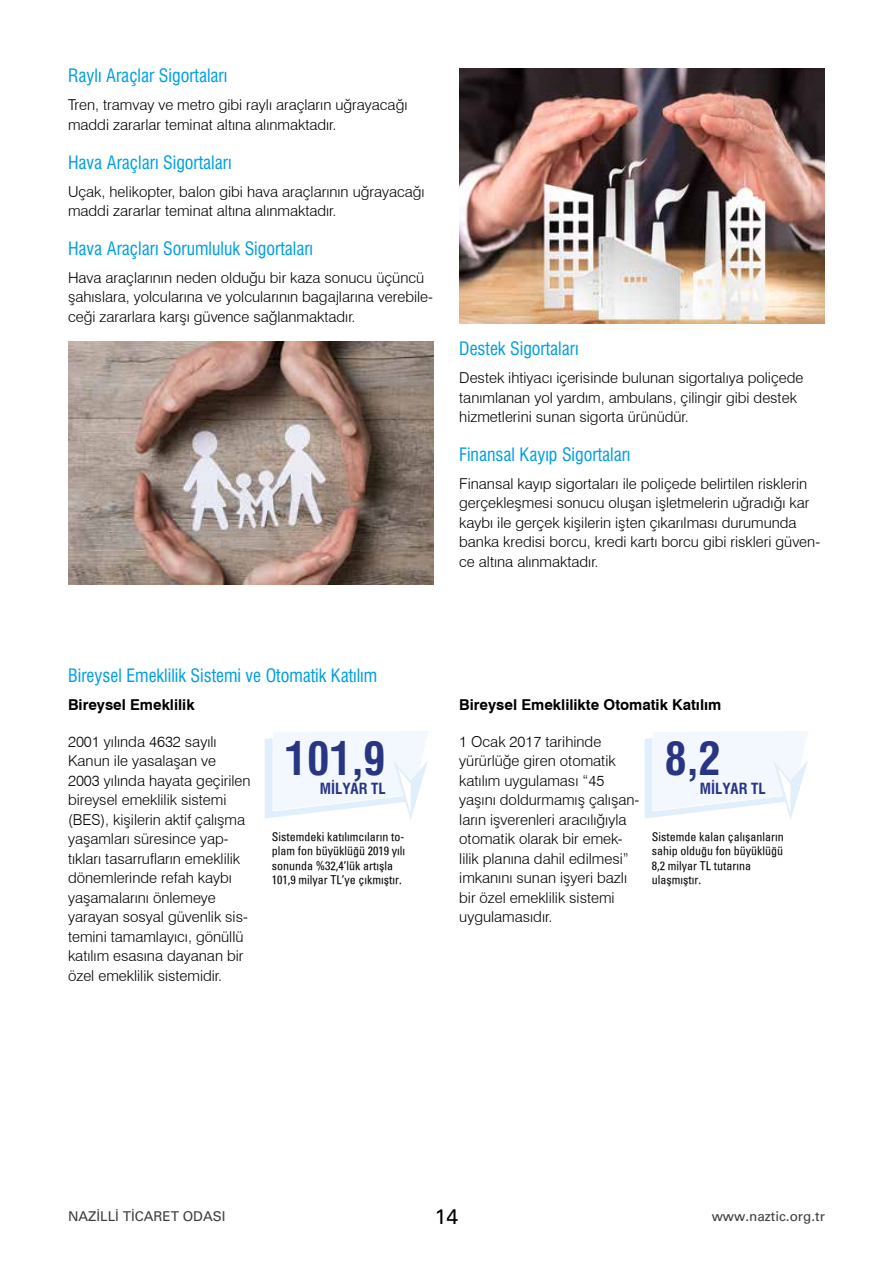
<style>
.page{position:relative;width:893px;height:1263px;background:#fff}
.page>*{position:absolute;margin:0;border:0;box-sizing:border-box;transform-origin:0 0}
.t1{font:700 condensed 45px "Swiss 721 BT";color:#283583}
.t2{font:21px "Univers";color:#000}
.t3{font:18px "Swis 721 BT Condensed 2";color:#009fe3}
.t4{font:300 15px/19.5px "Swiss 721 BT";color:#000}
.t5{font:700 15px "Swiss 721 BT";color:#000}
.t6{font:700 condensed 15px "Swiss 721 BT";color:#283583}
.t7{font:13.5px "Univers";color:#3c3c3b}
.t8{font:condensed 12px/14.4px "Univers";color:#000}
</style>
<div class="page">
<img style="left:459px;top:68px;width:366px;height:256px">
<img style="left:68px;top:342px;width:366px;height:243px">
<svg style="left:265px;top:731px;width:163px;height:89px"></svg>
<svg style="left:645px;top:731px;width:163px;height:89px"></svg>
<p class="t3" style="left:68px;top:65px;width:161px">Raylı Araçlar Sigortaları</p>
<p class="t4" style="left:68px;top:95px;width:341px">Tren, tramvay ve metro gibi raylı araçların uğrayacağı maddi zararlar teminat altına alınmaktadır.</p>
<p class="t3" style="left:68px;top:151px;width:165px">Hava Araçları Sigortaları</p>
<p class="t4" style="left:68px;top:181px;width:358px">Uçak, helikopter, balon gibi hava araçlarının uğrayacağı maddi zararlar teminat altına alınmaktadır.</p>
<p class="t3" style="left:68px;top:237px;width:247px">Hava Araçları Sorumluluk Sigortaları</p>
<p class="t4" style="left:68px;top:267px;width:367px">Hava araçlarının neden olduğu bir kaza sonucu üçüncü şahıslara, yolcularına ve yolcularının bagajlarına verebile&shy;ceği zararlara karşı güvence sağlanmaktadır.</p>
<p class="t3" style="left:459px;top:338px;width:121px">Destek Sigortaları</p>
<p class="t4" style="left:459px;top:368px;width:346px">Destek ihtiyacı içerisinde bulunan sigortalıya poliçede tanımlanan yol yardım, ambulans, çilingir gibi destek hizmetlerini sunan sigorta ürünüdür.</p>
<p class="t3" style="left:459px;top:443px;width:173px">Finansal Kayıp Sigortaları</p>
<p class="t4" style="left:459px;top:473px;width:363px">Finansal kayıp sigortaları ile poliçede belirtilen risklerin gerçekleşmesi sonucu oluşan işletmelerin uğradığı kar kaybı ile gerçek kişilerin işten çıkarılması durumunda banka kredisi borcu, kredi kartı borcu gibi riskleri güven&shy;ce altına alınmaktadır.</p>
<p class="t3" style="left:68px;top:665px;width:311px">Bireysel Emeklilik Sistemi ve Otomatik Katılım</p>
<p class="t5" style="left:68px;top:696px;width:128px">Bireysel Emeklilik</p>
<p class="t4" style="left:68px;top:731px;width:184px">2001 yılında 4632 sayılı<br>Kanun ile yasalaşan ve<br>2003 yılında hayata geçirilen bireysel emeklilik sistemi (BES), kişilerin aktif çalışma yaşamları süresince yap&shy;tıkları tasarrufların emeklilik dönemlerinde refah kaybı yaşamalarını önlemeye yarayan sosyal güvenlik sis&shy;temini tamamlayıcı, gönüllü katılım esasına dayanan bir özel emeklilik sistemidir.</p>
<h1 class="t1" style="left:285px;top:732px;width:103px">101,9</h1>
<p class="t6" style="left:320px;top:779px;width:68px">MİLYAR TL</p>
<p class="t8" style="left:272px;top:829px;width:135px">Sistemdeki katılımcıların to&shy;plam fon büyüklüğü 2019 yılı sonunda %32,4’lük artışla<br>101,9 milyar TL’ye çıkmıştır.</p>
<p class="t5" style="left:459px;top:696px;width:264px">Bireysel Emeklilikte Otomatik Katılım</p>
<p class="t4" style="left:459px;top:731px;width:182px">1 Ocak 2017 tarihinde yürürlüğe giren otomatik katılım uygulaması “45 yaşını doldurmamış çalışan&shy;ların işverenleri aracılığıyla otomatik olarak bir emek&shy;lilik planına dahil edilmesi” imkanını sunan işyeri bazlı bir özel emeklilik sistemi uygulamasıdır.</p>
<h1 class="t1" style="left:664px;top:732px;width:58px">8,2</h1>
<p class="t6" style="left:700px;top:779px;width:68px">MİLYAR TL</p>
<p class="t8" style="left:652px;top:829px;width:133px">Sistemde kalan çalışanların sahip olduğu fon büyüklüğü<br>8,2 milyar TL tutarına ulaşmıştır.</p>
<p class="t7" style="left:68px;top:1208px;width:159px">NAZİLLİ TİCARET ODASI</p>
<h2 class="t2" style="left:435px;top:1204px;width:25px">14</h2>
<p class="t7" style="left:712px;top:1208px;width:115px">www.naztic.org.tr</p>
</div>
